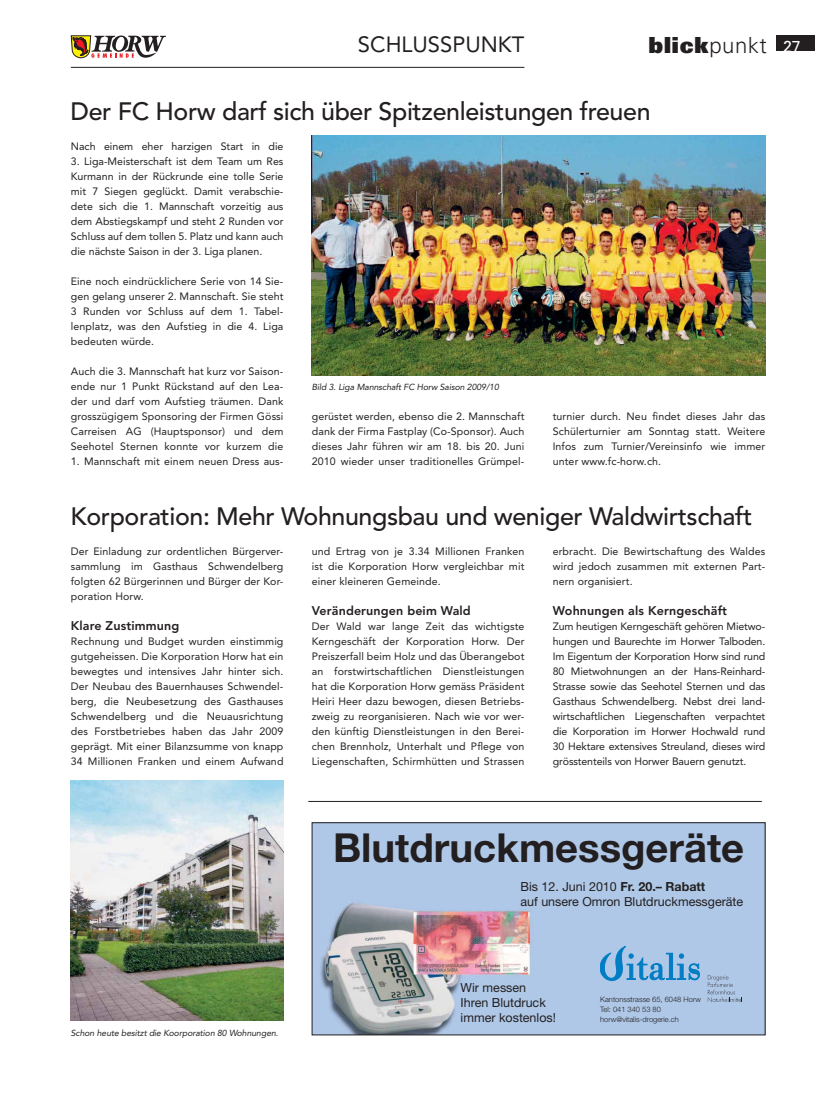
<style>
.page{position:relative;width:815px;height:1099px;background:#fff}
.page>*{position:absolute;margin:0;border:0;box-sizing:border-box;transform-origin:0 0}
.t1{font:700 40px "Helvetica Neue";color:#231f20}
.t2{font:500 25px "Avenir";letter-spacing:-.015em;color:#231f20}
.t3{font:900 22.12px "Univers";letter-spacing:.04em;color:#231f20}
.t4{font:22px "Avenir";color:#231f20}
.t5{font:12.5px/15px "Helvetica Neue";color:#231f20}
.t6{font:800 12.5px "Avenir";letter-spacing:.01em;color:#231f20}
.t7{font:10.62px/15px "Avenir";letter-spacing:.01em;color:#231f20;text-align:justify}
.t8{font:italic 8.75px "Avenir";letter-spacing:-.01em;color:#231f20}
.t9{font:300 7.5px/10px "Helvetica Neue";color:#231f20}
.s1{font-weight:300}
.s2{font-weight:400;font-size:15.88px;color:#fff}
.s3{font-weight:700}
</style>
<div class="page">
<svg style="left:70px;top:35px;width:95px;height:23px"></svg>
<hr style="left:71px;top:67px;width:453px;height:1px;background:#231f20">
<div style="left:776px;top:35px;width:39px;height:16px;background:#231f20"></div>
<img style="left:312px;top:135px;width:453px;height:240px">
<hr style="left:308px;top:801px;width:454px;height:1px;background:#231f20">
<img style="left:314px;top:824px;width:449px;height:209px">
<div style="left:312px;top:822px;width:453px;height:213px;border:1px solid #231f20"></div>
<svg style="left:600px;top:946px;width:100px;height:36px;background:#7cb2dc"></svg>
<svg style="left:708px;top:974px;width:35px;height:27px"></svg>
<img style="left:71px;top:780px;width:212px;height:240px">
<h3 class="t4" style="left:358px;top:35px;width:168px">SCHLUSSPUNKT</h3>
<h3 class="t3" style="left:648px;top:37px;width:154px">blick<span class="s1">punkt</span> <span class="s2">27</span></h3>
<h2 class="t2" style="left:71px;top:101px;width:581px">Der FC Horw darf sich über Spitzenleistungen freuen</h2>
<p class="t7" style="left:71px;top:140px;width:214px">Nach einem eher harzigen Start in die</p>
<p class="t7" style="left:71px;top:155px;width:214px">3. Liga-Meisterschaft ist dem Team um Res Kurmann in der Rückrunde eine tolle Serie mit 7 Siegen geglückt. Damit verabschie&shy;dete sich die 1. Mannschaft vorzeitig aus dem Abstiegskampf und steht 2 Runden vor Schluss auf dem tollen 5. Platz und kann auch die nächste Saison in der 3. Liga planen.</p>
<p class="t7" style="left:71px;top:275px;width:214px">Eine noch eindrücklichere Serie von 14 Sie&shy;gen gelang unserer 2. Mannschaft. Sie steht 3 Runden vor Schluss auf dem 1. Tabel&shy;lenplatz, was den Aufstieg in die 4. Liga bedeuten würde.</p>
<p class="t7" style="left:71px;top:365px;width:214px">Auch die 3. Mannschaft hat kurz vor Saison&shy;ende nur 1 Punkt Rückstand auf den Lea&shy;der und darf vom Aufstieg träumen. Dank grosszügigem Sponsoring der Firmen Gössi Carreisen AG (Hauptsponsor) und dem Seehotel Sternen konnte vor kurzem die</p>
<p class="t7" style="left:71px;top:455px;width:214px">1. Mannschaft mit einem neuen Dress aus-</p>
<p class="t8" style="left:312px;top:383px;width:189px">Bild 3. Liga Mannschaft FC Horw Saison 2009/10</p>
<p class="t7" style="left:312px;top:410px;width:214px">gerüstet werden, ebenso die 2. Mannschaft dank der Firma Fastplay (Co-Sponsor). Auch dieses Jahr führen wir am 18. bis 20. Juni 2010 wieder unser traditionelles Grümpel-</p>
<p class="t7" style="left:553px;top:410px;width:214px">turnier durch. Neu findet dieses Jahr das Schülerturnier am Sonntag statt. Weitere Infos zum Turnier/Vereinsinfo wie immer unter www.fc-horw.ch.</p>
<h2 class="t2" style="left:71px;top:506px;width:683px">Korporation: Mehr Wohnungsbau und weniger Waldwirtschaft</h2>
<p class="t7" style="left:312px;top:545px;width:214px">und Ertrag von je 3.34 Millionen Franken ist die Korporation Horw vergleichbar mit einer kleineren Gemeinde.</p>
<p class="t6" style="left:312px;top:606px;width:161px">Veränderungen beim Wald</p>
<p class="t7" style="left:312px;top:620px;width:214px">Der Wald war lange Zeit das wichtigste Kerngeschäft der Korporation Horw. Der Preiszerfall beim Holz und das Überangebot an forstwirtschaftlichen Dienstleistungen hat die Korporation Horw gemäss Präsident Heiri Heer dazu bewogen, diesen Betriebs&shy;zweig zu reorganisieren. Nach wie vor wer&shy;den künftig Dienstleistungen in den Berei&shy;chen Brennholz, Unterhalt und Pflege von Liegenschaften, Schirmhütten und Strassen</p>
<p class="t7" style="left:553px;top:545px;width:214px">erbracht. Die Bewirtschaftung des Waldes wird jedoch zusammen mit externen Part&shy;nern organisiert.</p>
<p class="t6" style="left:553px;top:606px;width:176px">Wohnungen als Kerngeschäft</p>
<p class="t7" style="left:553px;top:620px;width:214px">Zum heutigen Kerngeschäft gehören Mietwo&shy;hungen und Baurechte im Horwer Talboden.<br>Im Eigentum der Korporation Horw sind rund 80 Mietwohnungen an der Hans-Reinhard-Strasse sowie das Seehotel Sternen und das Gasthaus Schwendelberg. Nebst drei land&shy;wirtschaftlichen Liegenschaften verpachtet die Korporation im Horwer Hochwald rund 30 Hektare extensives Streuland, dieses wird grösstenteils von Horwer Bauern genutzt.</p>
<p class="t7" style="left:71px;top:545px;width:214px">Der Einladung zur ordentlichen Bürgerver&shy;sammlung im Gasthaus Schwendelberg folgten 62 Bürgerinnen und Bürger der Kor&shy;poration Horw.</p>
<p class="t6" style="left:71px;top:621px;width:110px">Klare Zustimmung</p>
<p class="t7" style="left:71px;top:635px;width:214px">Rechnung und Budget wurden einstimmig gutgeheissen. Die Korporation Horw hat ein bewegtes und intensives Jahr hinter sich.<br>Der Neubau des Bauernhauses Schwendel&shy;berg, die Neubesetzung des Gasthauses Schwendelberg und die Neuausrichtung des Forstbetriebes haben das Jahr 2009 geprägt. Mit einer Bilanzsumme von knapp 34 Millionen Franken und einem Aufwand</p>
<h1 class="t1" style="left:333px;top:833px;width:413px">Blutdruckmessgeräte</h1>
<p class="t5" style="left:521px;top:880px;width:224px">Bis 12. Juni 2010 <span class="s3">Fr. 20.– Rabatt<br></span>auf unsere Omron Blutdruckmessgeräte</p>
<p class="t8" style="left:71px;top:1028px;width:209px">Schon heute besitzt die Koorporation 80 Wohnungen.</p>
<p class="t5" style="left:461px;top:981px;width:97px">Wir messen<br>Ihren Blutdruck immer kostenlos!</p>
<p class="t9" style="left:600px;top:995px;width:102px">Kantonsstrasse 65, 6048 Horw<br>Tel: 041 340 53 80 horw@vitalis-drogerie.ch</p>
</div>
